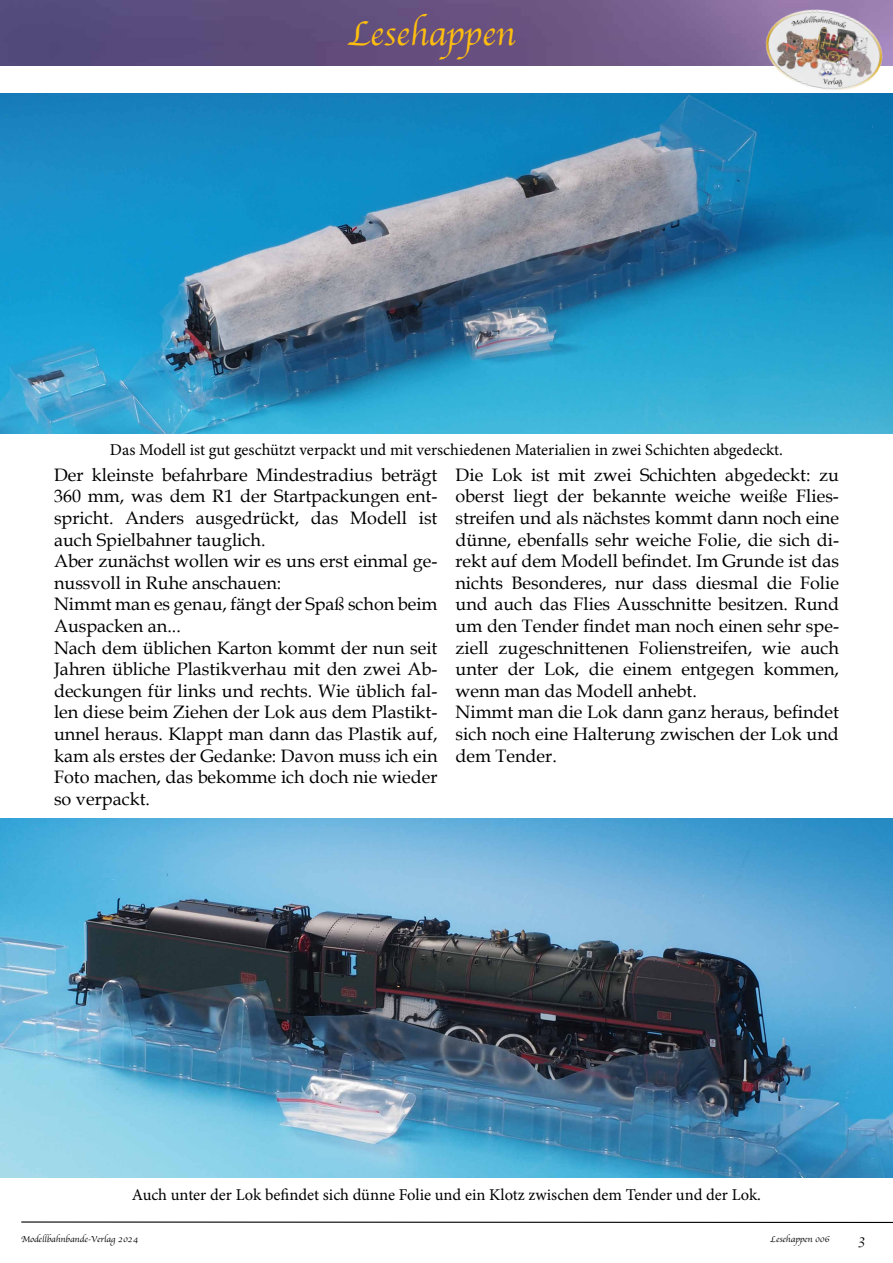
<style>
.page{position:relative;width:893px;height:1263px;background:#fff}
.page>*{position:absolute;margin:0;border:0;box-sizing:border-box;transform-origin:0 0}
.t1{font:35.55px "Apple Chancery";color:#febe10}
.t2{font:18px/21.6px "Book Antiqua";color:#000}
.t3{font:16.5px "Minion Pro";color:#000}
.t4{font:15px "Apple Chancery";color:#000}
.t5{font:9px "Apple Chancery";color:#000}
</style>
<div class="page">
<img style="left:0;top:0;width:754px;height:65px">
<img style="left:754px;top:0;width:139px;height:90px">
<hr style="left:21px;top:1221px;width:872px;height:2px;background:#000">
<img style="left:0;top:93px;width:893px;height:340px">
<img style="left:0;top:818px;width:893px;height:360px">
<h1 class="t1" style="left:348px;top:6px;width:169px">Lesehappen</h1>
<p class="t3" style="left:110px;top:439px;width:675px">Das Modell ist gut geschützt verpackt und mit verschiedenen Materialien in zwei Schichten abgedeckt.</p>
<p class="t2" style="left:54px;top:463px;width:385px">Der kleinste befahrbare Mindestradius beträgt 360 mm, was dem R1 der Startpackungen ent&shy;spricht. Anders ausgedrückt, das Modell ist auch Spielbahner tauglich.<br>Aber zunächst wollen wir es uns erst einmal ge&shy;nussvoll in Ruhe anschauen:<br>Nimmt man es genau, fängt der Spaß schon beim Auspacken an...<br>Nach dem üblichen Karton kommt der nun seit Jahren übliche Plastikverhau mit den zwei Ab&shy;deckungen für links und rechts. Wie üblich fal&shy;len diese beim Ziehen der Lok aus dem Plastikt&shy;unnel heraus. Klappt man dann das Plastik auf, kam als erstes der Gedanke: Davon muss ich ein Foto machen, das bekomme ich doch nie wieder so verpackt.</p>
<p class="t2" style="left:455px;top:463px;width:385px">Die Lok ist mit zwei Schichten abgedeckt: zu oberst liegt der bekannte weiche weiße Flies&shy;streifen und als nächstes kommt dann noch eine dünne, ebenfalls sehr weiche Folie, die sich di&shy;rekt auf dem Modell befindet. Im Grunde ist das nichts Besonderes, nur dass diesmal die Folie und auch das Flies Ausschnitte besitzen. Rund um den Tender findet man noch einen sehr spe&shy;ziell zugeschnittenen Folienstreifen, wie auch unter der Lok, die einem entgegen kommen, wenn man das Modell anhebt.<br>Nimmt man die Lok dann ganz heraus, befindet sich noch eine Halterung zwischen der Lok und dem Tender.</p>
<p class="t3" style="left:132px;top:1183px;width:631px">Auch unter der Lok befindet sich dünne Folie und ein Klotz zwischen dem Tender und der Lok.</p>
<p class="t5" style="left:21px;top:1232px;width:118px">Modellbahnbande-Verlag 2024</p>
<p class="t5" style="left:770px;top:1232px;width:61px">Lesehappen 006</p>
<p class="t4" style="left:858px;top:1228px;width:8px">3</p>
</div>
